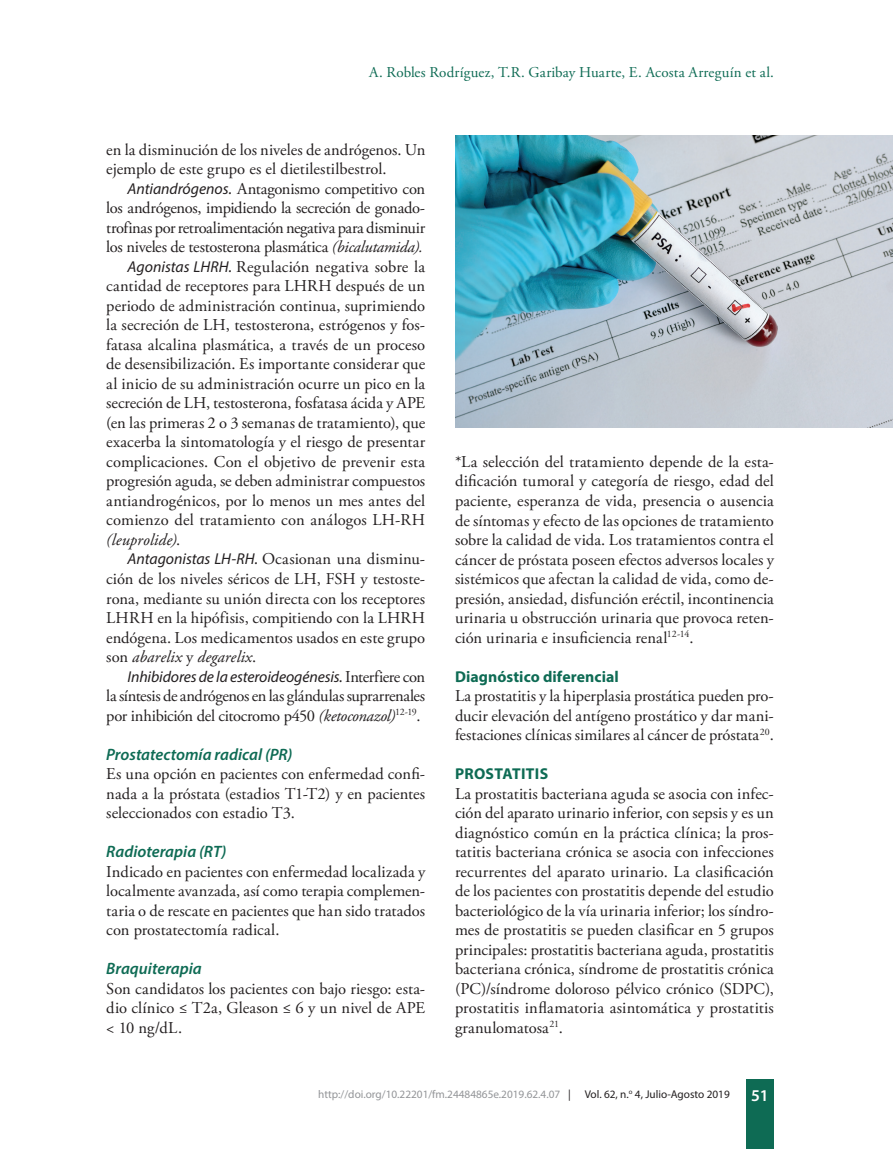
<style>
.page{position:relative;width:893px;height:1149px;background:#fff}
.page>*{position:absolute;margin:0;border:0;box-sizing:border-box;transform-origin:0 0}
.t1{font:16.5px/19.5px "Adobe Garamond Pro";letter-spacing:-.005em;color:#231f20;text-align:justify}
.t2{font:16.5px/19.5px "Adobe Garamond Pro";letter-spacing:-.03em;color:#231f20}
.t3{font:italic 600 16.5px "Myriad Pro";color:#0e6b54}
.t4{font:16.5px "Adobe Garamond Pro";letter-spacing:-.025em;color:#231f20}
.t5{font:16.5px "Adobe Garamond Pro";letter-spacing:.015em;color:#231f20}
.t6{font:italic 16.5px "Adobe Garamond Pro";letter-spacing:.005em;color:#231f20}
.t7{font:600 16.5px "Myriad Pro";color:#fff}
.t8{font:italic 15.75px "Myriad Pro";letter-spacing:-.005em;color:#231f20}
.t9{font:700 15.75px "Myriad Pro";letter-spacing:.005em;color:#0e6b54}
.t10{font:15px "Adobe Garamond Pro";letter-spacing:.01em;color:#0e6b54}
.t11{font:11.25px "Myriad Pro";color:#939598}
.t12{font:11.25px "Myriad Pro";color:#231f20}
.s1{font-family:"Myriad Pro";font-style:italic;font-size:15.75px}
.s2{font-style:italic}
.s3{font-style:normal}
.s4{font-family:"Adobe Garamond Pro";font-style:normal;font-size:16.5px}
</style>
<div class="page">
<div style="left:746px;top:1078px;width:28px;height:70px;background:#0e6b54"></div>
<img style="left:455px;top:135px;width:438px;height:292px">
<p class="t10" style="left:369px;top:63px;width:406px">A. Robles Rodríguez, T.R. Garibay Huarte, E. Acosta Arreguín et al.</p>
<p class="t1" style="left:106px;top:140px;width:321px">en la disminución de los niveles de andrógenos. Un ejemplo de este grupo es el dietilestilbestrol.</p>
<p class="t1" style="left:128px;top:179px;width:299px"><span class="s1">Antiandrógenos.</span> Antagonismo competitivo con</p>
<p class="t1" style="left:106px;top:199px;width:320px">los andrógenos, impidiendo la secreción de gonado-</p>
<p class="t4" style="left:106px;top:217px;width:320px">trofinas por retroalimentación negativa para disminuir</p>
<p class="t1" style="left:106px;top:238px;width:318px">los niveles de testosterona plasmática <span class="s2">(bicalutamida).</span></p>
<p class="t5" style="left:128px;top:256px;width:299px"><span class="s1">Agonistas LHRH.</span> Regulación negativa sobre la</p>
<p class="t1" style="left:106px;top:277px;width:320px">cantidad de receptores para LHRH después de un</p>
<p class="t1" style="left:106px;top:296px;width:320px">periodo de administración continua, suprimiendo</p>
<p class="t1" style="left:106px;top:316px;width:320px">la secreción de LH, testosterona, estrógenos y fos-</p>
<p class="t1" style="left:106px;top:335px;width:320px">fatasa alcalina plasmática, a través de un proceso</p>
<p class="t1" style="left:106px;top:355px;width:320px">de desensibilización. Es importante considerar que</p>
<p class="t1" style="left:106px;top:374px;width:321px">al inicio de su administración ocurre un pico en la</p>
<p class="t1" style="left:106px;top:394px;width:320px">secreción de LH, testosterona, fosfatasa ácida y APE</p>
<p class="t1" style="left:106px;top:413px;width:320px">(en las primeras 2 o 3 semanas de tratamiento), que</p>
<p class="t1" style="left:106px;top:433px;width:320px">exacerba la sintomatología y el riesgo de presentar</p>
<p class="t1" style="left:106px;top:452px;width:321px">complicaciones. Con el objetivo de prevenir esta</p>
<p class="t1" style="left:106px;top:472px;width:320px">progresión aguda, se deben administrar compuestos</p>
<p class="t1" style="left:106px;top:491px;width:320px">antiandrogénicos, por lo menos un mes antes del</p>
<p class="t1" style="left:106px;top:511px;width:320px">comienzo del tratamiento con análogos LH-RH</p>
<p class="t6" style="left:106px;top:529px;width:76px">(leuprolide)<span class="s3">.</span></p>
<p class="t1" style="left:128px;top:550px;width:299px"><span class="s1">Antagonistas LH-RH.</span> Ocasionan una disminu-</p>
<p class="t1" style="left:106px;top:569px;width:320px">ción de los niveles séricos de LH, FSH y testoste-</p>
<p class="t1" style="left:106px;top:589px;width:320px">rona, mediante su unión directa con los receptores</p>
<p class="t1" style="left:106px;top:608px;width:320px">LHRH en la hipófisis, compitiendo con la LHRH</p>
<p class="t1" style="left:106px;top:628px;width:320px">endógena. Los medicamentos usados en este grupo</p>
<p class="t6" style="left:106px;top:646px;width:152px"><span class="s3">son</span> abarelix <span class="s3">y</span> degarelix<span class="s3">.</span></p>
<p class="t8" style="left:128px;top:666px;width:299px">Inhibidores de la esteroideogénesis. <span class="s4">Interfiere con</span></p>
<p class="t2" style="left:106px;top:686px;width:320px">la síntesis de andrógenos en las glándulas suprarrenales por inhibición del citocromo p450 <span class="s2">(ketoconazol)</span><sup>12-19</sup>.</p>
<p class="t3" style="left:106px;top:743px;width:187px">Prostatectomía radical (PR)</p>
<p class="t1" style="left:106px;top:764px;width:320px">Es una opción en pacientes con enfermedad confi&shy;nada a la próstata (estadios T1-T2) y en pacientes seleccionados con estadio T3.</p>
<p class="t3" style="left:106px;top:840px;width:122px">Radioterapia (RT)</p>
<p class="t1" style="left:106px;top:862px;width:320px">Indicado en pacientes con enfermedad localizada y localmente avanzada, así como terapia complemen&shy;taria o de rescate en pacientes que han sido tratados con prostatectomía radical.</p>
<p class="t3" style="left:106px;top:958px;width:97px">Braquiterapia</p>
<p class="t1" style="left:106px;top:979px;width:320px">Son candidatos los pacientes con bajo riesgo: esta&shy;dio clínico ≤ T2a, Gleason ≤ 6 y un nivel de APE &lt; 10 ng/dL.</p>
<p class="t1" style="left:455px;top:452px;width:321px">*La selección del tratamiento depende de la esta&shy;dificación tumoral y categoría de riesgo, edad del paciente, esperanza de vida, presencia o ausencia de síntomas y efecto de las opciones de tratamiento sobre la calidad de vida. Los tratamientos contra el cáncer de próstata poseen efectos adversos locales y sistémicos que afectan la calidad de vida, como de&shy;presión, ansiedad, disfunción eréctil, incontinencia urinaria u obstrucción urinaria que provoca reten&shy;ción urinaria e insuficiencia renal<sup>12-14</sup>.</p>
<p class="t9" style="left:455px;top:665px;width:165px">Diagnóstico diferencial</p>
<p class="t1" style="left:455px;top:686px;width:320px">La prostatitis y la hiperplasia prostática pueden pro&shy;ducir elevación del antígeno prostático y dar mani&shy;festaciones clínicas similares al cáncer de próstata<sup>20</sup>.</p>
<p class="t9" style="left:455px;top:763px;width:95px">PROSTATITIS</p>
<p class="t1" style="left:455px;top:784px;width:321px">La prostatitis bacteriana aguda se asocia con infec&shy;ción del aparato urinario inferior, con sepsis y es un diagnóstico común en la práctica clínica; la pros&shy;tatitis bacteriana crónica se asocia con infecciones recurrentes del aparato urinario. La clasificación de los pacientes con prostatitis depende del estudio bacteriológico de la vía urinaria inferior; los síndro&shy;mes de prostatitis se pueden clasificar en 5 grupos principales: prostatitis bacteriana aguda, prostatitis bacteriana crónica, síndrome de prostatitis crónica (PC)/síndrome doloroso pélvico crónico (SDPC), prostatitis inflamatoria asintomática y prostatitis granulomatosa<sup>21</sup>.</p>
<p class="t11" style="left:318px;top:1086px;width:243px">http://doi.org/10.22201/fm.24484865e.2019.62.4.07</p>
<p class="t12" style="left:568px;top:1086px;width:163px">| Vol. 62, n.<sup>o</sup> 4, Julio-Agosto 2019</p>
<p class="t7" style="left:751px;top:1084px;width:19px">51</p>
</div>
